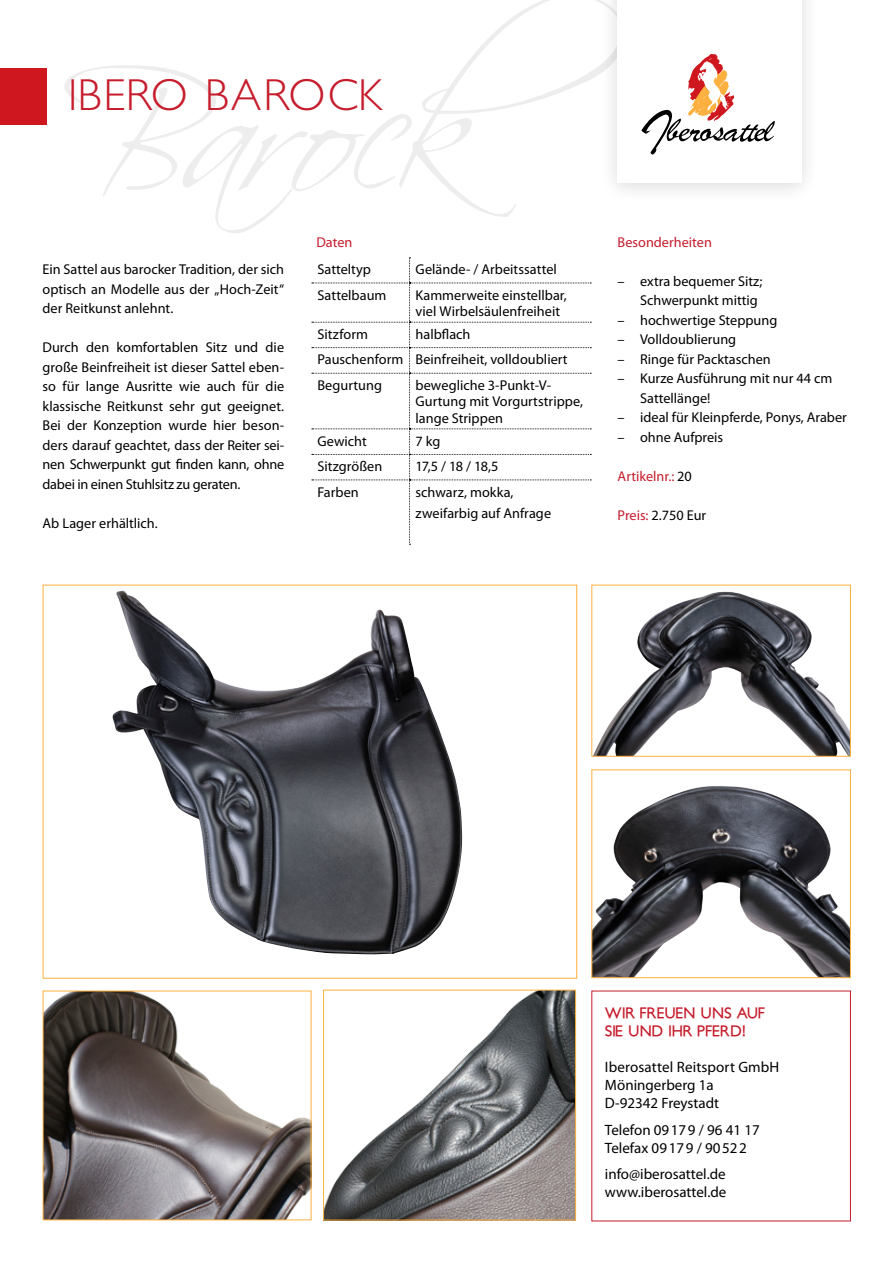
<style>
.page{position:relative;width:893px;height:1263px;background:#fff}
.page>*{position:absolute;margin:0;border:0;box-sizing:border-box;transform-origin:0 0}
.t1{font:300 45px "Petita";color:#c61c2c}
.t2{font:15px/18px "Myriad Pro";color:#000}
.t3{font:700 15px/18px "Petita";letter-spacing:-.025em;color:#c61c2c}
.t4{font:14.25px/19.5px "Myriad Pro";color:#000}
.t5{font:14.25px "Myriad Pro";color:#c61c2c}
.s1{color:#000}
.s2{color:#c61c2c}
</style>
<div class="page">
<img style="left:593px;top:592px;width:256px;height:163px">
<div style="left:591px;top:585px;width:260px;height:172px;border:1px solid #fbb040"></div>
<img style="left:593px;top:786px;width:256px;height:190px">
<div style="left:591px;top:769px;width:260px;height:209px;border:1px solid #fbb040"></div>
<img style="left:112px;top:591px;width:350px;height:363px">
<img style="left:45px;top:993px;width:264px;height:225px">
<svg style="left:312px;top:257px;width:279px;height:288px"></svg>
<div style="left:598px;top:0;width:222px;height:204px;background:#fafafa"></div>
<div style="left:618px;top:0;width:184px;height:182px;background:#fff"></div>
<svg style="left:641px;top:54px;width:134px;height:100px"></svg>
<div style="left:0;top:68px;width:47px;height:56px;background:#ce171e"></div>
<img style="left:325px;top:992px;width:249px;height:226px">
<div style="left:323px;top:990px;width:253px;height:230px;border:1px solid #fbb040"></div>
<h1 class="t1" style="left:68px;top:68px;width:315px">IBERO BAROCK</h1>
<p class="t4" style="left:43px;top:260px;width:243px;text-align:justify">Ein Sattel aus barocker Tradition, der sich optisch an Modelle aus der „Hoch-Zeit“ der Reitkunst anlehnt.</p>
<p class="t4" style="left:43px;top:338px;width:243px;text-align:justify">Durch den komfortablen Sitz und die große Beinfreiheit ist dieser Sattel eben&shy;so für lange Ausritte wie auch für die klassische Reitkunst sehr gut geeignet.<br>Bei der Konzeption wurde hier beson&shy;ders darauf geachtet, dass der Reiter sei&shy;nen Schwerpunkt gut finden kann, ohne dabei in einen Stuhlsitz zu geraten.</p>
<p class="t4" style="left:43px;top:513px;width:117px">Ab Lager erhältlich.</p>
<p class="t5" style="left:316px;top:233px;width:37px">Daten</p>
<p class="t4" style="left:317px;top:259px;width:55px">Satteltyp</p>
<p class="t4" style="left:416px;top:259px;width:143px">Gelände- / Arbeitssattel</p>
<p class="t4" style="left:317px;top:285px;width:70px">Sattelbaum</p>
<p class="t4" style="left:416px;top:286px;width:153px;line-height:16.5px">Kammerweite einstellbar, viel Wirbelsäulenfreiheit</p>
<p class="t4" style="left:317px;top:324px;width:52px">Sitzform</p>
<p class="t4" style="left:317px;top:321px;width:252px;line-height:25.5px;text-indent:98px">halbflach<br>Pauschenform Beinfreiheit, volldoubliert<br>Begurtung</p>
<p class="t4" style="left:416px;top:377px;width:169px;line-height:16.5px">bewegliche 3-Punkt-V-<br>Gurtung mit Vorgurtstrippe, lange Strippen</p>
<p class="t4" style="left:317px;top:431px;width:51px">Gewicht</p>
<p class="t4" style="left:416px;top:431px;width:26px">7 kg</p>
<p class="t4" style="left:317px;top:456px;width:66px">Sitzgrößen</p>
<p class="t4" style="left:416px;top:456px;width:85px">17,5 / 18 / 18,5</p>
<p class="t4" style="left:317px;top:482px;width:43px">Farben</p>
<p class="t4" style="left:416px;top:481px;width:137px;line-height:21px">schwarz, mokka, zweifarbig auf Anfrage</p>
<p class="t5" style="left:618px;top:233px;width:96px">Besonderheiten</p>
<p class="t4" style="left:618px;top:271px;width:146px">o extra bequemer Sitz;</p>
<p class="t4" style="left:640px;top:290px;width:119px">Schwerpunkt mittig</p>
<p class="t4" style="left:618px;top:310px;width:161px">o hochwertige Steppung</p>
<p class="t4" style="left:618px;top:329px;width:120px">o Volldoublierung</p>
<p class="t4" style="left:618px;top:349px;width:155px">o Ringe für Packtaschen</p>
<p class="t4" style="left:618px;top:368px;width:216px">o Kurze Ausführung mit nur 44 cm</p>
<p class="t4" style="left:640px;top:388px;width:72px">Sattellänge!</p>
<p class="t4" style="left:618px;top:407px;width:231px">o ideal für Kleinpferde, Ponys, Araber</p>
<p class="t4" style="left:618px;top:427px;width:107px">o ohne Aufpreis</p>
<p class="t5" style="left:618px;top:467px;width:76px">Artikelnr.: <span class="s1">20</span></p>
<p class="t4" style="left:618px;top:505px;width:90px"><span class="s2">Preis:</span> 2.750 Eur</p>
<p class="t3" style="left:605px;top:1005px;width:161px">WIR FREUEN UNS AUF<br>SIE UND IHR PFERD!</p>
<p class="t2" style="left:605px;top:1058px;width:176px">Iberosattel Reitsport GmbH<br>Möningerberg 1a<br>D-92342 Freystadt</p>
<p class="t2" style="left:605px;top:1121px;width:156px">Telefon 09 17 9 / 96 41 17<br>Telefax 09 17 9 / 90 52 2</p>
<p class="t2" style="left:605px;top:1165px;width:123px">info@iberosattel.de www.iberosattel.de</p>
</div>
